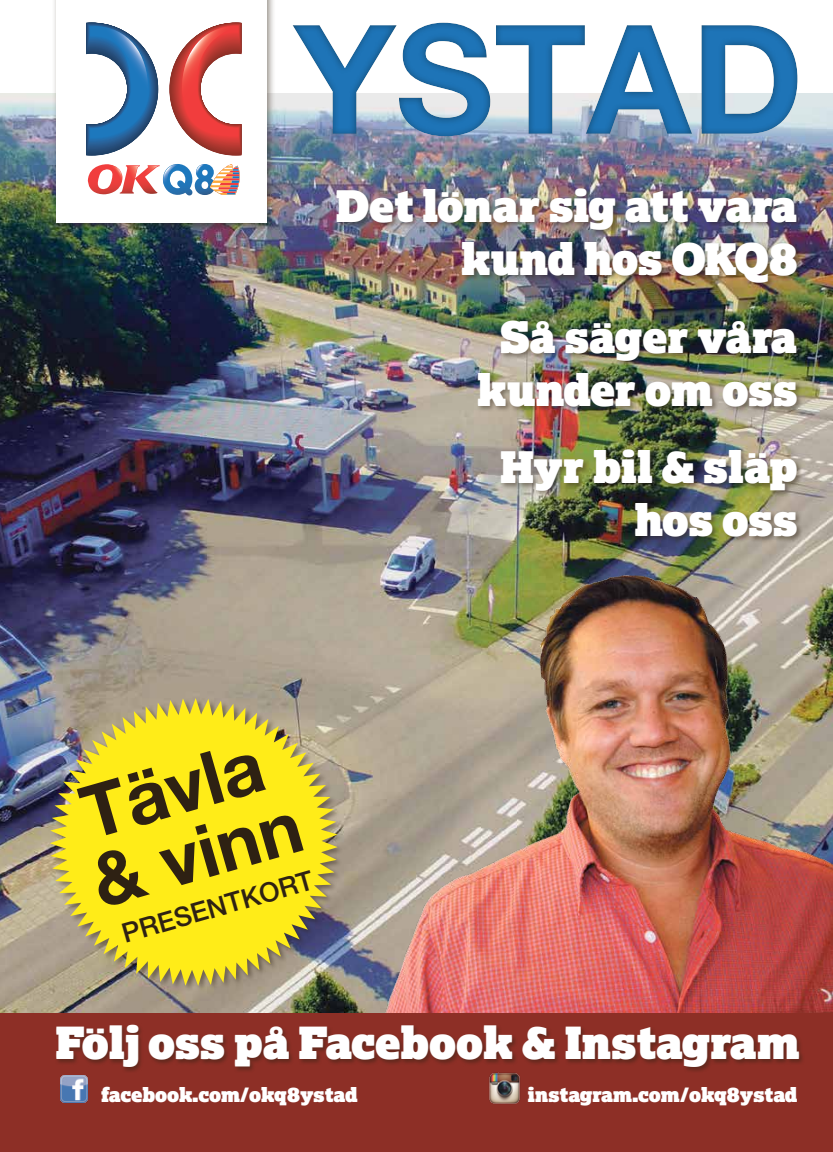
<style>
.page{position:relative;width:833px;height:1152px;background:#fff}
.page>*{position:absolute;margin:0;border:0;box-sizing:border-box;transform-origin:0 0}
.t1{font:700 73.38px/68.8px "Helvetica Neue LT Pro";color:#2e2113}
.t2{font:44.38px "Lexia Ad";color:#fff}
.t3{font:43.5px/52.2px "Lexia Ad";color:#fff;text-align:right}
.t4{font:500 27px "Helvetica Neue LT Pro";color:#2e2113}
.t5{font:19.75px "Lexia Ad";color:#fff}
</style>
<div class="page">
<img style="left:0;top:93px;width:833px;height:920px">
<img style="left:376px;top:543px;width:457px;height:470px">
<div style="left:0;top:1013px;width:833px;height:139px;background:#8d2f26"></div>
<div style="left:52px;top:0;width:223px;height:233px;background:#2e2113;opacity:.5"></div>
<div style="left:57px;top:0;width:210px;height:223px;background:#fff"></div>
<svg style="left:169px;top:23px;width:72px;height:133px"></svg>
<svg style="left:86px;top:23px;width:72px;height:133px"></svg>
<svg style="left:87px;top:164px;width:153px;height:32px"></svg>
<div style="left:55px;top:1023px;width:750px;height:50px;background:#2e2113;opacity:.45"></div>
<div style="left:500px;top:448px;width:303px;height:95px;background:#2e2113;opacity:.45"></div>
<div style="left:477px;top:319px;width:326px;height:94px;background:#2e2113;opacity:.45"></div>
<div style="left:335px;top:187px;width:469px;height:102px;background:#2e2113;opacity:.45"></div>
<div style="left:49px;top:697px;width:295px;height:295px;background:#2e2113;opacity:.45"></div>
<svg style="left:50px;top:698px;width:288px;height:288px;background:#dfd039"></svg>
<div style="left:291px;top:21px;width:507px;height:115px;background:#2e2113;opacity:.45"></div>
<img style="left:61px;top:1076px;width:26px;height:26px">
<img style="left:488px;top:1071px;width:34px;height:33px">
<p class="t3" style="left:336px;top:181px;width:463px">Det lönar sig att vara kund hos OKQ8</p>
<p class="t3" style="left:477px;top:313px;width:322px;text-align:center">Så säger våra kunder om oss</p>
<h1 class="t1" style="left:65px;top:782px;width:216px;rotate:-16deg">Tävla &amp; vinn</h1>
<p class="t4" style="left:118px;top:918px;width:199px;rotate:-16deg">presentkort</p>
<p class="t3" style="left:500px;top:443px;width:299px">Hyr bil &amp; släp hos oss</p>
<p class="t2" style="left:55px;top:1019px;width:746px">Följ oss på Facebook &amp; Instagram</p>
<p class="t5" style="left:101px;top:1084px;width:258px">facebook.com/okq8ystad</p>
<p class="t5" style="left:528px;top:1084px;width:271px">instagram.com/okq8ystad</p>
</div>
